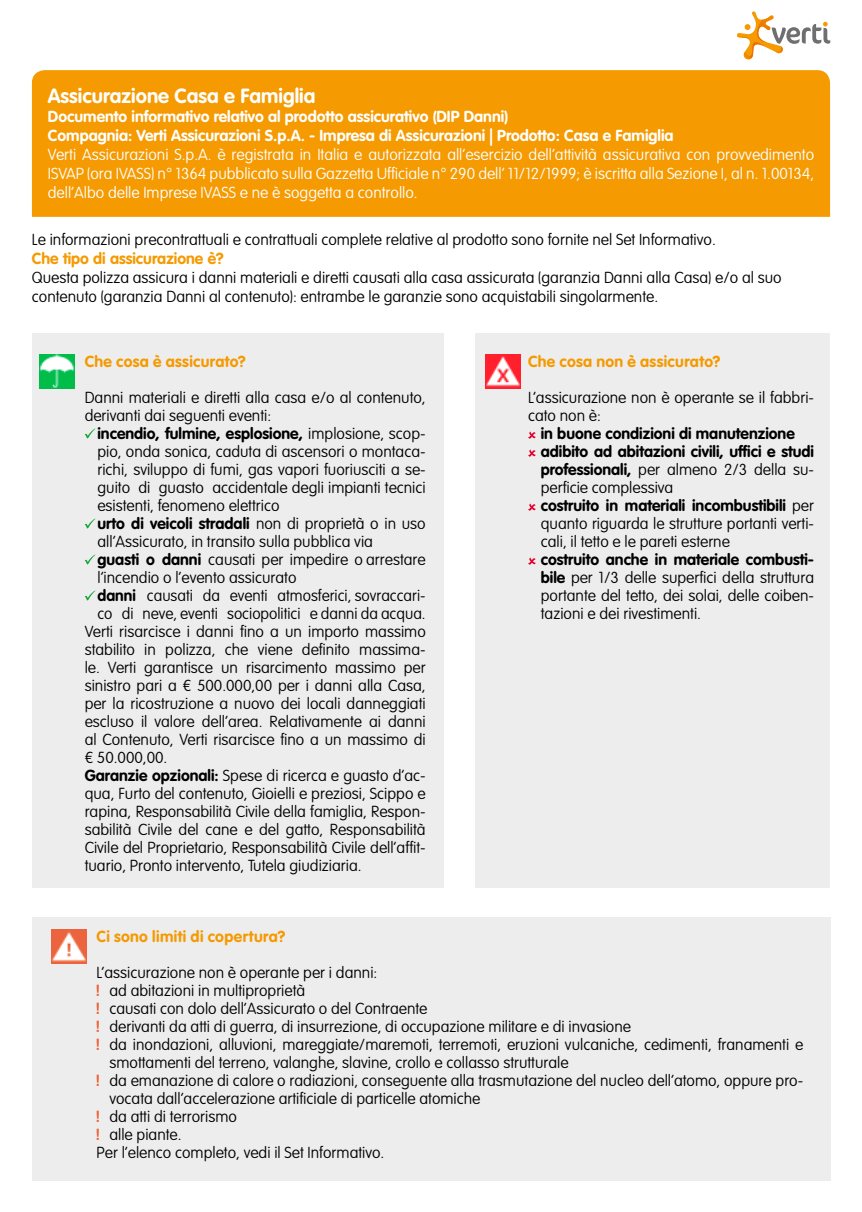
<style>
.page{position:relative;width:862px;height:1212px;background:#fff}
.page>*{position:absolute;margin:0;border:0;box-sizing:border-box;transform-origin:0 0}
.t1{font:700 20.25px "VAG Rounded Std";color:#fff}
.t2{font:100 15.75px/18px "VAG Rounded Std";color:#000}
.t3{font:700 15.75px/18px "VAG Rounded Std";color:#000}
.t4{font:100 15.75px/19.1px "VAG Rounded Std";color:#fff;text-align:justify}
.t5{font:700 15.75px/19.1px "VAG Rounded Std";color:#fff}
.t6{font:700 15.75px "VAG Rounded Std";letter-spacing:.02em;color:#f59a00}
.t7{font:700 15.75px "VAG Rounded Std";color:#f59a00}
.s1{font-weight:100}
.s2{font-weight:700}
</style>
<div class="page">
<svg style="left:737px;top:11px;width:92px;height:49px"></svg>
<div style="left:32px;top:70px;width:797px;height:147px;background:#f59a00"></div>
<div style="left:32px;top:333px;width:411px;height:555px;background:#ededed"></div>
<div style="left:475px;top:333px;width:354px;height:555px;background:#ededed"></div>
<svg style="left:85px;top:428px;width:10px;height:11px"></svg>
<svg style="left:85px;top:518px;width:10px;height:11px"></svg>
<svg style="left:85px;top:554px;width:10px;height:11px"></svg>
<svg style="left:85px;top:590px;width:10px;height:11px"></svg>
<svg style="left:528px;top:431px;width:7px;height:8px"></svg>
<svg style="left:528px;top:449px;width:7px;height:8px"></svg>
<svg style="left:528px;top:503px;width:7px;height:8px"></svg>
<svg style="left:528px;top:557px;width:7px;height:8px"></svg>
<div style="left:32px;top:917px;width:797px;height:263px;background:#ededed"></div>
<svg style="left:97px;top:984px;width:2px;height:12px"></svg>
<svg style="left:97px;top:1002px;width:2px;height:12px"></svg>
<svg style="left:97px;top:1020px;width:2px;height:12px"></svg>
<svg style="left:97px;top:1038px;width:2px;height:12px"></svg>
<svg style="left:97px;top:1074px;width:2px;height:12px"></svg>
<svg style="left:97px;top:1110px;width:2px;height:12px"></svg>
<svg style="left:97px;top:1128px;width:2px;height:12px"></svg>
<img style="left:39px;top:354px;width:35px;height:34px">
<img style="left:485px;top:354px;width:35px;height:34px">
<img style="left:52px;top:930px;width:34px;height:33px">
<p class="t1" style="left:48px;top:84px;width:269px">Assicurazione Casa e Famiglia</p>
<p class="t5" style="left:48px;top:107px;width:627px">Documento informativo relativo al prodotto assicurativo (DIP Danni)<br>Compagnia: Verti Assicurazioni S.p.A. - Impresa di Assicurazioni | Prodotto: Casa e Famiglia</p>
<p class="t4" style="left:48px;top:145px;width:767px">Verti Assicurazioni S.p.A. è registrata in Italia e autorizzata all’esercizio dell’attività assicurativa con provvedimento ISVAP (ora IVASS) n° 1364 pubblicato sulla Gazzetta Ufficiale n° 290 dell’ 11/12/1999; è iscritta alla Sezione I, al n. 1.00134, dell’Albo delle Imprese IVASS e ne è soggetta a controllo.</p>
<p class="t2" style="left:32px;top:231px;width:685px">Le informazioni precontrattuali e contrattuali complete relative al prodotto sono fornite nel Set Informativo.</p>
<p class="t7" style="left:32px;top:249px;width:193px">Che tipo di assicurazione è?</p>
<p class="t2" style="left:32px;top:269px;width:750px;line-height:19.1px">Questa polizza assicura i danni materiali e diretti causati alla casa assicurata (garanzia Danni alla Casa) e/o al suo contenuto (garanzia Danni al contenuto): entrambe le garanzie sono acquistabili singolarmente.</p>
<p class="t6" style="left:85px;top:352px;width:162px">Che cosa è assicurato?</p>
<p class="t2" style="left:85px;top:389px;width:342px">Danni materiali e diretti alla casa e/o al contenuto, derivanti dai seguenti eventi:</p>
<p class="t3" style="left:97px;top:425px;width:329px">incendio, fulmine, esplosione, <span class="s1">implosione, scop-</span></p>
<p class="t2" style="left:97px;top:443px;width:329px">pio, onda sonica, caduta di ascensori o montaca-</p>
<p class="t2" style="left:97px;top:461px;width:329px">richi, sviluppo di fumi, gas vapori fuoriusciti a se-</p>
<p class="t2" style="left:97px;top:479px;width:329px">guito di guasto accidentale degli impianti tecnici</p>
<p class="t2" style="left:97px;top:497px;width:183px">esistenti, fenomeno elettrico</p>
<p class="t3" style="left:97px;top:515px;width:329px">urto di veicoli stradali <span class="s1">non di proprietà o in uso</span></p>
<p class="t2" style="left:97px;top:533px;width:277px">all’Assicurato, in transito sulla pubblica via</p>
<p class="t2" style="left:97px;top:551px;width:329px"><span class="s2">guasti o danni</span> causati per impedire o arrestare</p>
<p class="t2" style="left:97px;top:569px;width:200px">l’incendio o l’evento assicurato</p>
<p class="t2" style="left:97px;top:587px;width:329px"><span class="s2">danni</span> causati da eventi atmosferici, sovraccari-</p>
<p class="t2" style="left:97px;top:605px;width:329px">co di neve, eventi sociopolitici e danni da acqua.</p>
<p class="t2" style="left:85px;top:623px;width:342px">Verti risarcisce i danni fino a un importo massimo</p>
<p class="t2" style="left:85px;top:641px;width:342px">stabilito in polizza, che viene definito massima-</p>
<p class="t2" style="left:85px;top:659px;width:342px">le. Verti garantisce un risarcimento massimo per</p>
<p class="t2" style="left:85px;top:677px;width:342px">sinistro pari a € 500.000,00 per i danni alla Casa,</p>
<p class="t2" style="left:85px;top:695px;width:342px">per la ricostruzione a nuovo dei locali danneggiati</p>
<p class="t2" style="left:85px;top:713px;width:342px">escluso il valore dell’area. Relativamente ai danni</p>
<p class="t2" style="left:85px;top:731px;width:342px">al Contenuto, Verti risarcisce fino a un massimo di</p>
<p class="t2" style="left:85px;top:749px;width:84px">€ 50.000,00.</p>
<p class="t2" style="left:85px;top:767px;width:342px"><span class="s2">Garanzie opzionali:</span> Spese di ricerca e guasto d’ac-</p>
<p class="t2" style="left:85px;top:785px;width:342px">qua, Furto del contenuto, Gioielli e preziosi, Scippo e</p>
<p class="t2" style="left:85px;top:803px;width:342px">rapina, Responsabilità Civile della famiglia, Respon-</p>
<p class="t2" style="left:85px;top:821px;width:342px">sabilità Civile del cane e del gatto, Responsabilità</p>
<p class="t2" style="left:85px;top:839px;width:342px">Civile del Proprietario, Responsabilità Civile dell’affit-</p>
<p class="t2" style="left:85px;top:857px;width:278px">tuario, Pronto intervento, Tutela giudiziaria.</p>
<p class="t6" style="left:527px;top:352px;width:194px">Che cosa non è assicurato?</p>
<p class="t2" style="left:527px;top:389px;width:287px">L’assicurazione non è operante se il fabbri&shy;cato non è:</p>
<p class="t3" style="left:540px;top:425px;width:274px">in buone condizioni di manutenzione adibito ad abitazioni civili, uffici e studi professionali, <span class="s1">per almeno 2/3 della su&shy;perficie complessiva<br></span>costruito in materiali incombustibili <span class="s1">per quanto riguarda le strutture portanti verti&shy;cali, il tetto e le pareti esterne</span></p>
<p class="t2" style="left:540px;top:551px;width:274px;text-align:justify"><span class="s2">costruito anche in materiale combusti&shy;bile</span> per 1/3 delle superfici della struttura portante del tetto, dei solai, delle coiben&shy;tazioni e dei rivestimenti.</p>
<p class="t6" style="left:97px;top:927px;width:190px">Ci sono limiti di copertura?</p>
<p class="t2" style="left:97px;top:964px;width:282px">L’assicurazione non è operante per i danni:</p>
<p class="t2" style="left:109px;top:982px;width:197px">ad abitazioni in multiproprietà</p>
<p class="t2" style="left:109px;top:1000px;width:319px">causati con dolo dell’Assicurato o del Contraente</p>
<p class="t2" style="left:109px;top:1018px;width:522px">derivanti da atti di guerra, di insurrezione, di occupazione militare e di invasione</p>
<p class="t2" style="left:109px;top:1036px;width:695px">da inondazioni, alluvioni, mareggiate/maremoti, terremoti, eruzioni vulcaniche, cedimenti, franamenti e</p>
<p class="t2" style="left:109px;top:1054px;width:460px">smottamenti del terreno, valanghe, slavine, crollo e collasso strutturale</p>
<p class="t2" style="left:109px;top:1072px;width:695px">da emanazione di calore o radiazioni, conseguente alla trasmutazione del nucleo dell’atomo, oppure pro-</p>
<p class="t2" style="left:109px;top:1090px;width:372px">vocata dall’accelerazione artificiale di particelle atomiche</p>
<p class="t2" style="left:109px;top:1108px;width:129px">da atti di terrorismo</p>
<p class="t2" style="left:109px;top:1126px;width:74px">alle piante.</p>
<p class="t2" style="left:97px;top:1144px;width:289px">Per l’elenco completo, vedi il Set Informativo.</p>
</div>
